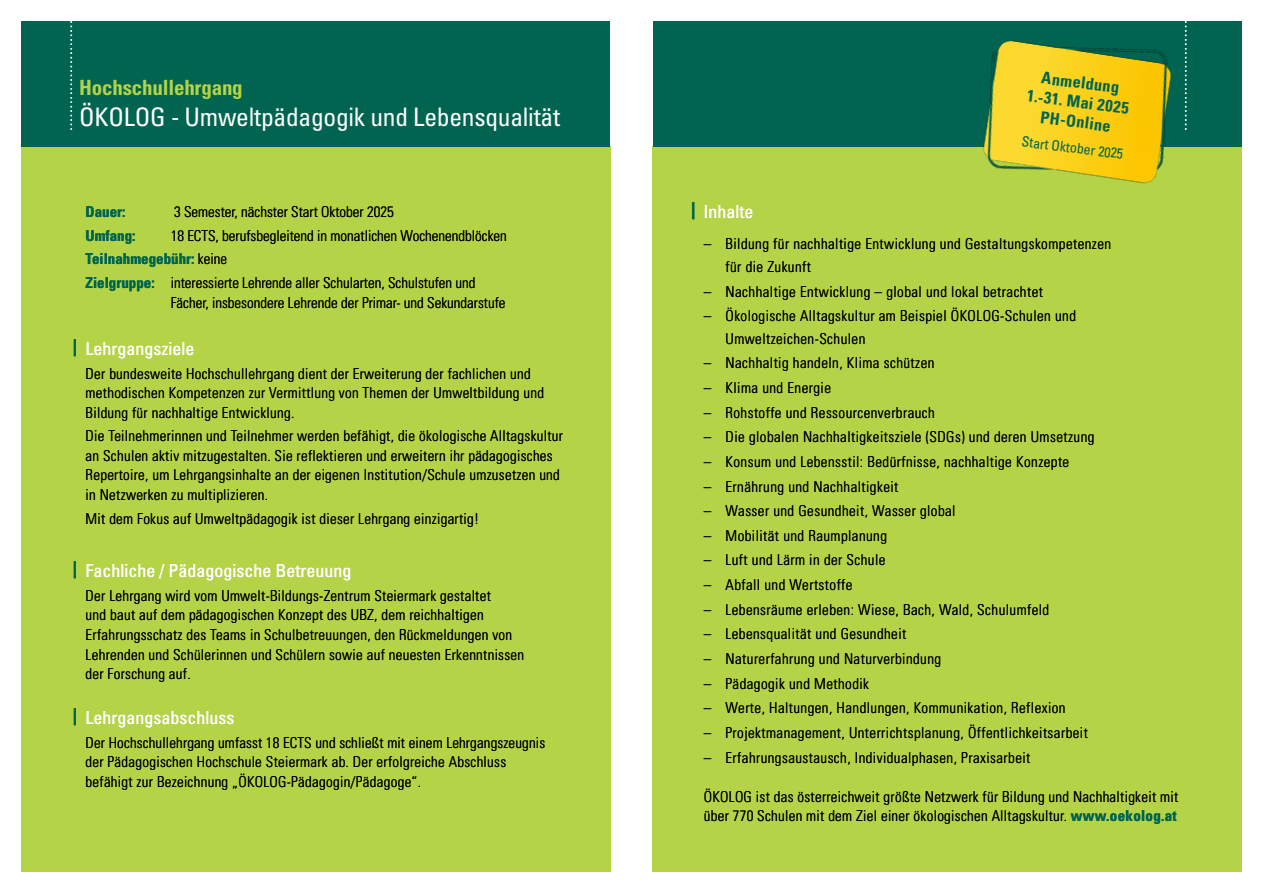
<style>
.page{position:relative;width:1263px;height:893px;background:#fff}
.page>*{position:absolute;margin:0;border:0;box-sizing:border-box;transform-origin:0 0}
.t1{font:condensed 25.5px "Univers";letter-spacing:-.01em;color:#fff}
.t2{font:700 condensed 21px "Univers";letter-spacing:-.01em;color:#b4d346}
.t3{font:condensed 18px "Univers";color:#fff}
.t4{font:700 condensed 16.5px/19.8px "Univers";color:#006450;text-align:center}
.t5{font:300 condensed 15px/19.5px "Univers";letter-spacing:.02em;color:#000}
.t6{font:300 condensed 15px/23.7px "Univers";color:#000}
.t7{font:700 condensed 15px "Univers";color:#006450}
.t8{font:condensed 14.25px "Univers";color:#006450}
.s1{font-weight:700;color:#006450}
</style>
<div class="page">
<div style="left:21px;top:147px;width:589px;height:725px;background:#b4d346"></div>
<div style="left:21px;top:21px;width:589px;height:126px;background:#006450"></div>
<div style="left:652px;top:147px;width:590px;height:725px;background:#b4d346"></div>
<div style="left:653px;top:21px;width:589px;height:126px;background:#006450"></div>
<svg style="left:71px;top:21px;width:1px;height:109px"></svg>
<img style="left:983px;top:25px;width:204px;height:159px">
<h2 class="t2" style="left:79px;top:75px;width:165px">Hochschullehrgang</h2>
<h1 class="t1" style="left:79px;top:100px;width:482px">ÖKOLOG - Umweltpädagogik und Lebensqualität</h1>
<p class="t7" style="left:86px;top:202px;width:41px">Dauer:</p>
<p class="t6" style="left:174px;top:200px;width:221px">3 Semester, nächster Start Oktober 2025</p>
<p class="t7" style="left:86px;top:226px;width:51px">Umfang:</p>
<p class="t6" style="left:86px;top:223px;width:423px;text-indent:85px">18 ECTS, berufsbegleitend in monatlichen Wochenendblöcken<br><span class="s1">Teilnahmegebühr:</span> keine<br><span class="s1">Zielgruppe:</span> interessierte Lehrende aller Schularten, Schulstufen und</p>
<p class="t6" style="left:171px;top:290px;width:336px">Fächer, insbesondere Lehrende der Primar- und Sekundarstufe</p>
<p class="t3" style="left:73px;top:337px;width:123px"><sup>|</sup> Lehrgangsziele</p>
<p class="t5" style="left:86px;top:364px;width:460px">Der bundesweite Hochschullehrgang dient der Erweiterung der fachlichen und methodischen Kompetenzen zur Vermittlung von Themen der Umweltbildung und<br>Bildung für nachhaltige Entwicklung.</p>
<p class="t5" style="left:86px;top:426px;width:479px">Die Teilnehmerinnen und Teilnehmer werden befähigt, die ökologische Alltagskultur an Schulen aktiv mitzugestalten. Sie reflektieren und erweitern ihr pädagogisches Repertoire, um Lehrgangsinhalte an der eigenen Institution/Schule umzusetzen und in Netzwerken zu multiplizieren.</p>
<p class="t5" style="left:86px;top:509px;width:395px">Mit dem Fokus auf Umweltpädagogik ist dieser Lehrgang einzigartig!</p>
<p class="t3" style="left:73px;top:559px;width:280px"><sup>|</sup> Fachliche / Pädagogische Betreuung</p>
<p class="t5" style="left:86px;top:586px;width:440px">Der Lehrgang wird vom Umwelt-Bildungs-Zentrum Steiermark gestaltet<br>und baut auf dem pädagogischen Konzept des UBZ, dem reichhaltigen Erfahrungsschatz des Teams in Schulbetreuungen, den Rückmeldungen von Lehrenden und Schülerinnen und Schülern sowie auf neuesten Erkenntnissen der Forschung auf.</p>
<p class="t3" style="left:73px;top:706px;width:163px"><sup>|</sup> Lehrgangsabschluss</p>
<p class="t5" style="left:86px;top:733px;width:461px">Der Hochschullehrgang umfasst 18 ECTS und schließt mit einem Lehrgangszeugnis der Pädagogischen Hochschule Steiermark ab. Der erfolgreiche Abschluss befähigt zur Bezeichnung „ÖKOLOG-Pädagogin/Pädagoge“.</p>
<p class="t4" style="left:1031px;top:66px;width:104px;rotate:7deg">Anmeldung<br>1.-31. Mai 2025<br>PH-Online</p>
<p class="t8" style="left:1023px;top:132px;width:104px;rotate:7deg">Start Oktober 2025</p>
<p class="t3" style="left:691px;top:201px;width:64px"><sup>|</sup> Inhalte</p>
<p class="t5" style="left:725px;top:233px;width:387px;line-height:22.5px;text-indent:-22px">– Bildung für nachhaltige Entwicklung und Gestaltungskompetenzen für die Zukunft</p>
<p class="t5" style="left:704px;top:282px;width:341px">– Nachhaltige Entwicklung – global und lokal betrachtet</p>
<p class="t5" style="left:725px;top:305px;width:352px;line-height:22.5px;text-indent:-22px">– Ökologische Alltagskultur am Beispiel ÖKOLOG-Schulen und<br>Umweltzeichen-Schulen</p>
<p class="t5" style="left:704px;top:353px;width:232px">– Nachhaltig handeln, Klima schützen</p>
<p class="t5" style="left:704px;top:378px;width:129px">– Klima und Energie</p>
<p class="t5" style="left:704px;top:403px;width:233px">– Rohstoffe und Ressourcenverbrauch</p>
<p class="t5" style="left:704px;top:427px;width:392px">– Die globalen Nachhaltigkeitsziele (SDGs) und deren Umsetzung</p>
<p class="t5" style="left:704px;top:452px;width:367px">– Konsum und Lebensstil: Bedürfnisse, nachhaltige Konzepte</p>
<p class="t5" style="left:704px;top:476px;width:196px">– Ernährung und Nachhaltigkeit</p>
<p class="t5" style="left:704px;top:501px;width:253px">– Wasser und Gesundheit, Wasser global</p>
<p class="t5" style="left:704px;top:526px;width:185px">– Mobilität und Raumplanung</p>
<p class="t5" style="left:704px;top:550px;width:183px">– Luft und Lärm in der Schule</p>
<p class="t5" style="left:704px;top:575px;width:150px">– Abfall und Wertstoffe</p>
<p class="t5" style="left:704px;top:600px;width:347px">– Lebensräume erleben: Wiese, Bach, Wald, Schulumfeld</p>
<p class="t5" style="left:704px;top:624px;width:204px">– Lebensqualität und Gesundheit</p>
<p class="t5" style="left:704px;top:649px;width:239px">– Naturerfahrung und Naturverbindung</p>
<p class="t5" style="left:704px;top:674px;width:167px">– Pädagogik und Methodik</p>
<p class="t5" style="left:704px;top:698px;width:363px">– Werte, Haltungen, Handlungen, Kommunikation, Reflexion</p>
<p class="t5" style="left:704px;top:723px;width:386px">– Projektmanagement, Unterrichtsplanung, Öffentlichkeitsarbeit</p>
<p class="t5" style="left:704px;top:747px;width:328px">– Erfahrungsaustausch, Individualphasen, Praxisarbeit</p>
<p class="t5" style="left:704px;top:786px;width:476px">ÖKOLOG ist das österreichweit größte Netzwerk für Bildung und Nachhaltigkeit mit über 770 Schulen mit dem Ziel einer ökologischen Alltagskultur. <span class="s1">www.oekolog.at</span></p>
</div>
